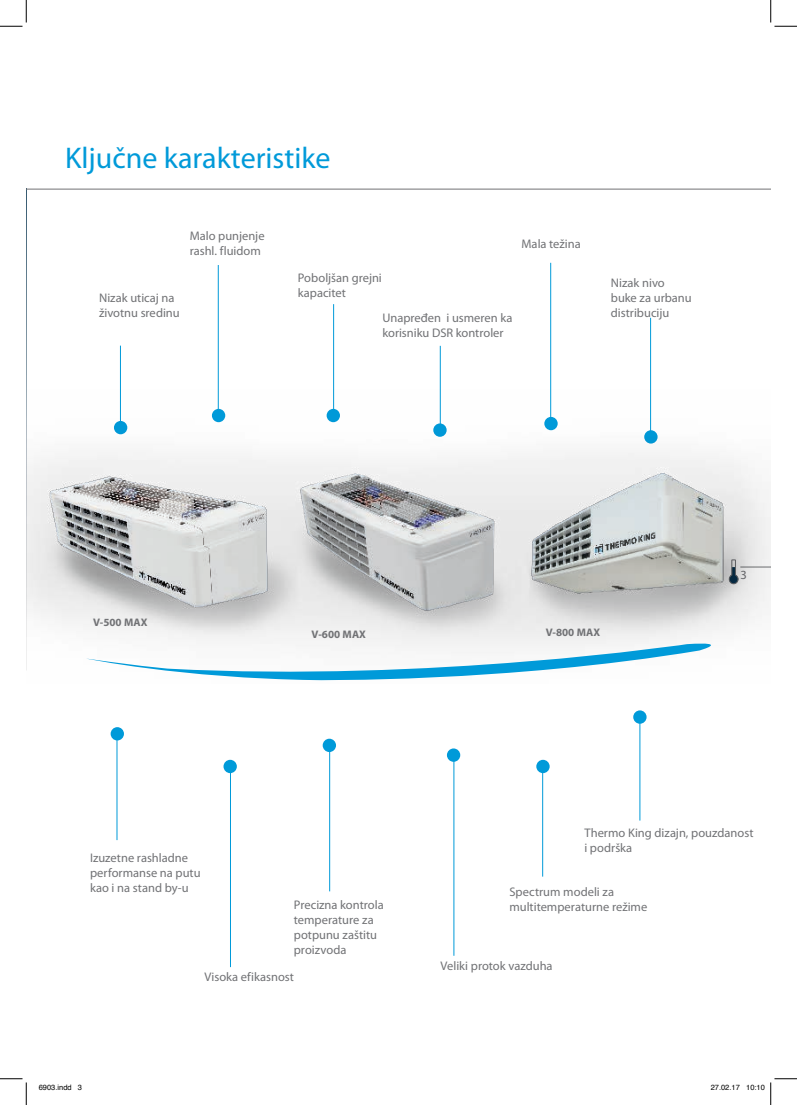
<style>
.page{position:relative;width:797px;height:1105px;background:#fff}
.page>*{position:absolute;margin:0;border:0;box-sizing:border-box;transform-origin:0 0}
.t1{font:30px "Myriad Pro";color:#009ad9}
.t2{font:12.5px/15px "Myriad Pro";color:#717275}
.t3{font:700 11px "Myriad Pro";color:#717275}
.t4{font:7.5px "Helvetica";color:#000}
</style>
<div class="page">
<svg style="left:26px;top:190px;width:1px;height:199px"></svg>
<hr style="left:26px;top:189px;width:744px;height:1px;background:#717275">
<hr style="left:639px;top:714px;width:1px;height:106px;background:#009ad9">
<hr style="left:542px;top:766px;width:1px;height:111px;background:#009ad9">
<hr style="left:329px;top:745px;width:1px;height:146px;background:#009ad9">
<hr style="left:440px;top:346px;width:1px;height:83px;background:#009ad9">
<hr style="left:117px;top:734px;width:1px;height:106px;background:#009ad9">
<hr style="left:650px;top:318px;width:1px;height:124px;background:#009ad9">
<hr style="left:333px;top:304px;width:1px;height:110px;background:#009ad9">
<hr style="left:120px;top:346px;width:1px;height:83px;background:#009ad9">
<div style="left:633px;top:710px;width:13px;height:14px;background:#009ad9;border-radius:50%"></div>
<div style="left:536px;top:760px;width:13px;height:13px;background:#009ad9;border-radius:50%"></div>
<div style="left:323px;top:739px;width:13px;height:13px;background:#009ad9;border-radius:50%"></div>
<div style="left:111px;top:727px;width:13px;height:13px;background:#009ad9;border-radius:50%"></div>
<img style="left:26px;top:389px;width:744px;height:281px">
<hr style="left:550px;top:263px;width:1px;height:165px;background:#009ad9">
<div style="left:544px;top:417px;width:13px;height:13px;background:#009ad9;border-radius:50%"></div>
<hr style="left:218px;top:265px;width:1px;height:155px;background:#009ad9">
<div style="left:212px;top:409px;width:13px;height:13px;background:#009ad9;border-radius:50%"></div>
<hr style="left:453px;top:755px;width:1px;height:201px;background:#009ad9">
<div style="left:447px;top:748px;width:13px;height:14px;background:#009ad9;border-radius:50%"></div>
<hr style="left:230px;top:766px;width:1px;height:201px;background:#009ad9">
<div style="left:223px;top:760px;width:14px;height:13px;background:#009ad9;border-radius:50%"></div>
<svg style="left:86px;top:641px;width:646px;height:40px"></svg>
<svg style="left:0;top:0;width:27px;height:27px"></svg>
<svg style="left:0;top:1078px;width:27px;height:27px"></svg>
<svg style="left:770px;top:0;width:27px;height:27px"></svg>
<svg style="left:770px;top:1078px;width:27px;height:27px"></svg>
<h1 class="t1" style="left:65px;top:141px;width:267px">Ključne karakteristike</h1>
<p class="t2" style="left:190px;top:228px;width:76px">Malo punjenje rashl. fluidom</p>
<p class="t2" style="left:99px;top:291px;width:82px">Nizak uticaj na životnu sredinu</p>
<p class="t2" style="left:298px;top:270px;width:85px">Poboljšan grejni kapacitet</p>
<p class="t2" style="left:382px;top:311px;width:132px">Unapređen i usmeren ka korisniku DSR kontroler</p>
<p class="t2" style="left:521px;top:236px;width:61px">Mala težina</p>
<p class="t2" style="left:611px;top:275px;width:82px">Nizak nivo buke za urbanu distribuciju</p>
<p class="t3" style="left:93px;top:616px;width:56px">V-500 MAX</p>
<p class="t3" style="left:311px;top:628px;width:56px">V-600 MAX</p>
<p class="t3" style="left:546px;top:626px;width:56px">V-800 MAX</p>
<p class="t2" style="left:740px;top:568px;width:8px">3</p>
<p class="t2" style="left:90px;top:851px;width:112px">Izuzetne rashladne performanse na putu kao i na stand by-u</p>
<p class="t2" style="left:294px;top:898px;width:91px">Precizna kontrola temperature za potpunu zaštitu proizvoda</p>
<p class="t2" style="left:204px;top:970px;width:91px">Visoka efikasnost</p>
<p class="t2" style="left:584px;top:826px;width:171px">Thermo King dizajn, pouzdanost i podrška</p>
<p class="t2" style="left:509px;top:884px;width:139px">Spectrum modeli za multitemperaturne režime</p>
<p class="t2" style="left:440px;top:959px;width:114px">Veliki protok vazduha</p>
<p class="t4" style="left:39px;top:1081px;width:45px">6903.indd 3</p>
<p class="t4" style="left:710px;top:1081px;width:56px">27.02.17 10:10</p>
</div>
